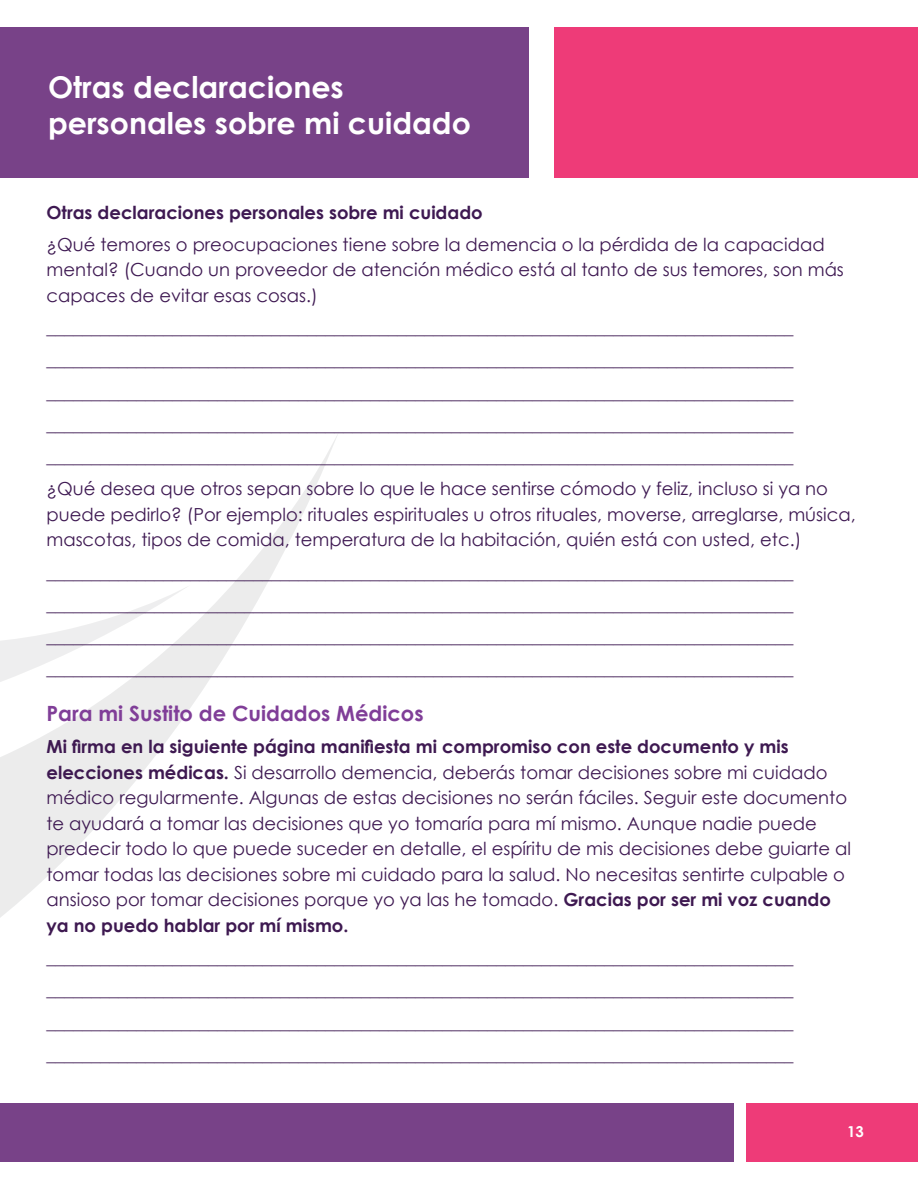
<style>
.page{position:relative;width:918px;height:1188px;background:#fff}
.page>*{position:absolute;margin:0;border:0;box-sizing:border-box;transform-origin:0 0}
.t1{font:700 30px/36px "Century Gothic";color:#fff}
.t2{font:700 21px "Century Gothic";color:#803e98}
.t3{font:18px/25.5px "Century Gothic";color:#3e1952}
.t4{font:700 18px "Century Gothic";color:#3e1952}
.t5{font:700 15px "Century Gothic";color:#fff}
.s1{font-weight:700;color:#3e1951}
</style>
<div class="page">
<div style="left:0;top:1104px;width:734px;height:58px;background:#784288"></div>
<div style="left:746px;top:1104px;width:172px;height:58px;background:#ee3b78"></div>
<div style="left:0;top:27px;width:529px;height:151px;background:#784288"></div>
<div style="left:554px;top:27px;width:364px;height:151px;background:#ee3b78"></div>
<svg style="left:0;top:436px;width:337px;height:482px"></svg>
<p class="t1" style="left:48px;top:68px;width:424px">Otras declaraciones personales sobre mi cuidado</p>
<p class="t4" style="left:46px;top:201px;width:438px">Otras declaraciones personales sobre mi cuidado</p>
<p class="t3" style="left:46px;top:231px;width:799px">¿Qué temores o preocupaciones tiene sobre la demencia o la pérdida de la capacidad mental? (Cuando un proveedor de atención médico está al tanto de sus temores, son más capaces de evitar esas cosas.)</p>
<p class="t3" style="left:46px;top:315px;width:748px">___________________________________________________________________________________</p>
<p class="t3" style="left:46px;top:347px;width:748px">___________________________________________________________________________________</p>
<p class="t3" style="left:46px;top:379px;width:748px">___________________________________________________________________________________</p>
<p class="t3" style="left:46px;top:411px;width:748px">___________________________________________________________________________________</p>
<p class="t3" style="left:46px;top:444px;width:748px">___________________________________________________________________________________</p>
<p class="t3" style="left:46px;top:476px;width:811px">¿Qué desea que otros sepan sobre lo que le hace sentirse cómodo y feliz, incluso si ya no puede pedirlo? (Por ejemplo: rituales espirituales u otros rituales, moverse, arreglarse, música, mascotas, tipos de comida, temperatura de la habitación, quién está con usted, etc.)</p>
<p class="t3" style="left:46px;top:559px;width:748px">___________________________________________________________________________________</p>
<p class="t3" style="left:46px;top:591px;width:748px">___________________________________________________________________________________</p>
<p class="t3" style="left:46px;top:624px;width:748px">___________________________________________________________________________________</p>
<p class="t3" style="left:46px;top:656px;width:748px">___________________________________________________________________________________</p>
<p class="t2" style="left:46px;top:700px;width:379px">Para mi Sustito de Cuidados Médicos</p>
<p class="t3" style="left:46px;top:734px;width:806px"><span class="s1">Mi firma en la siguiente página manifiesta mi compromiso con este documento y mis elecciones médicas.</span> Si desarrollo demencia, deberás tomar decisiones sobre mi cuidado médico regularmente. Algunas de estas decisiones no serán fáciles. Seguir este documento te ayudará a tomar las decisiones que yo tomaría para mí mismo. Aunque nadie puede predecir todo lo que puede suceder en detalle, el espíritu de mis decisiones debe guiarte al tomar todas las decisiones sobre mi cuidado para la salud. No necesitas sentirte culpable o ansioso por tomar decisiones porque yo ya las he tomado. <span class="s1">Gracias por ser mi voz cuando ya no puedo hablar por mí mismo.</span></p>
<p class="t3" style="left:46px;top:945px;width:748px">___________________________________________________________________________________</p>
<p class="t3" style="left:46px;top:977px;width:748px">___________________________________________________________________________________</p>
<p class="t3" style="left:46px;top:1009px;width:748px">___________________________________________________________________________________</p>
<p class="t3" style="left:46px;top:1041px;width:748px">___________________________________________________________________________________</p>
<p class="t5" style="left:847px;top:1123px;width:18px">13</p>
</div>
